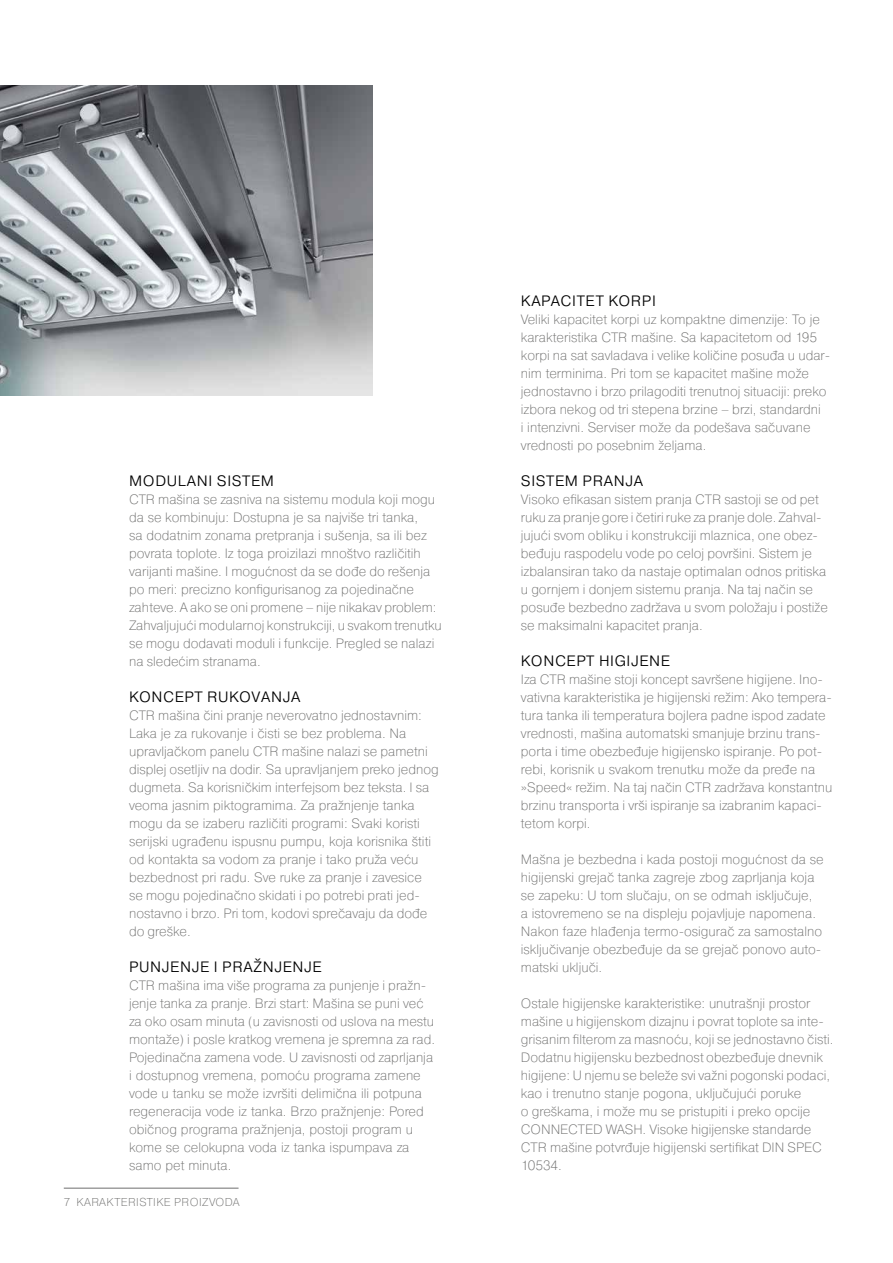
<style>
.page{position:relative;width:893px;height:1263px;background:#fff}
.page>*{position:absolute;margin:0;border:0;box-sizing:border-box;transform-origin:0 0}
.t1{font:300 15px "Pragmatica";letter-spacing:.04em;color:#000}
.t2{font:200 13.5px/18px "Pragmatica";color:#6f6f6e}
.t3{font:200 11.4px "Pragmatica";letter-spacing:.04em;color:#6f6f6e}
</style>
<div class="page">
<img style="left:0;top:85px;width:372px;height:311px">
<hr style="left:64px;top:1188px;width:175px;height:1px;background:#6f6f6e">
<p class="t1" style="left:129px;top:471px;width:146px">MODULANI SISTEM</p>
<p class="t2" style="left:129px;top:490px;width:314px">CTR mašina se zasniva na sistemu modula koji mogu da se kombinuju: Dostupna je sa najviše tri tanka,<br>sa dodatnim zonama pretpranja i sušenja, sa ili bez povrata toplote. Iz toga proizilazi mnoštvo različitih varijanti mašine. I mogućnost da se dođe do rešenja po meri: precizno konfigurisanog za pojedinačne zahteve. A ako se oni promene – nije nikakav problem:<br>Zahvaljujući modularnoj konstrukciji, u svakom trenutku se mogu dodavati moduli i funkcije. Pregled se nalazi na sledećim stranama.</p>
<p class="t1" style="left:129px;top:687px;width:173px">KONCEPT RUKOVANJA</p>
<p class="t2" style="left:129px;top:706px;width:311px">CTR mašina čini pranje neverovatno jednostavnim:<br>Laka je za rukovanje i čisti se bez problema. Na upravljačkom panelu CTR mašine nalazi se pametni displej osetljiv na dodir. Sa upravljanjem preko jednog dugmeta. Sa korisničkim interfejsom bez teksta. I sa veoma jasnim piktogramima. Za pražnjenje tanka mogu da se izaberu različiti programi: Svaki koristi serijski ugrađenu ispusnu pumpu, koja korisnika štiti od kontakta sa vodom za pranje i tako pruža veću bezbednost pri radu. Sve ruke za pranje i zavesice se mogu pojedinačno skidati i po potrebi prati jed&shy;nostavno i brzo. Pri tom, kodovi sprečavaju da dođe do greške.</p>
<p class="t1" style="left:129px;top:957px;width:194px">PUNJENJE I PRAŽNJENJE</p>
<p class="t2" style="left:129px;top:976px;width:308px">CTR mašina ima više programa za punjenje i pražn&shy;jenje tanka za pranje. Brzi start: Mašina se puni već za oko osam minuta (u zavisnosti od uslova na mestu montaže) i posle kratkog vremena je spremna za rad.<br>Pojedinačna zamena vode. U zavisnosti od zaprljanja i dostupnog vremena, pomoću programa zamene vode u tanku se može izvršiti delimična ili potpuna regeneracija vode iz tanka. Brzo pražnjenje: Pored običnog programa pražnjenja, postoji program u kome se celokupna voda iz tanka ispumpava za samo pet minuta.</p>
<p class="t3" style="left:64px;top:1195px;width:177px">7 KARAKTERISTIKE PROIZVODA</p>
<p class="t1" style="left:521px;top:291px;width:136px">KAPACITET KORPI</p>
<p class="t2" style="left:521px;top:310px;width:311px">Veliki kapacitet korpi uz kompaktne dimenzije: To je karakteristika CTR mašine. Sa kapacitetom od 195 korpi na sat savladava i velike količine posuđa u udar&shy;nim terminima. Pri tom se kapacitet mašine može jednostavno i brzo prilagoditi trenutnoj situaciji: preko izbora nekog od tri stepena brzine – brzi, standardni<br>i intenzivni. Serviser može da podešava sačuvane vrednosti po posebnim željama.</p>
<p class="t1" style="left:521px;top:471px;width:124px">SISTEM PRANJA</p>
<p class="t2" style="left:521px;top:490px;width:309px">Visoko efikasan sistem pranja CTR sastoji se od pet ruku za pranje gore i četiri ruke za pranje dole. Zahval&shy;jujući svom obliku i konstrukciji mlaznica, one obez&shy;beđuju raspodelu vode po celoj površini. Sistem je izbalansiran tako da nastaje optimalan odnos pritiska u gornjem i donjem sistemu pranja. Na taj način se posuđe bezbedno zadržava u svom položaju i postiže se maksimalni kapacitet pranja.</p>
<p class="t1" style="left:521px;top:651px;width:150px">KONCEPT HIGIJENE</p>
<p class="t2" style="left:521px;top:670px;width:313px">Iza CTR mašine stoji koncept savršene higijene. Ino‑ vativna karakteristika je higijenski režim: Ako tempera&shy;tura tanka ili temperatura bojlera padne ispod zadate vrednosti, mašina automatski smanjuje brzinu trans&shy;porta i time obezbeđuje higijensko ispiranje. Po pot‑ rebi, korisnik u svakom trenutku može da pređe na »Speed« režim. Na taj način CTR zadržava konstantnu brzinu transporta i vrši ispiranje sa izabranim kapaci&shy;tetom korpi.</p>
<p class="t2" style="left:521px;top:850px;width:304px">Mašna je bezbedna i kada postoji mogućnost da se higijenski grejač tanka zagreje zbog zaprljanja koja se zapeku: U tom slučaju, on se odmah isključuje,<br>a istovremeno se na displeju pojavljuje napomena.<br>Nakon faze hlađenja termo-osigurač za samostalno isključivanje obezbeđuje da se grejač ponovo auto&shy;matski uključi.</p>
<p class="t2" style="left:521px;top:994px;width:314px">Ostale higijenske karakteristike: unutrašnji prostor mašine u higijenskom dizajnu i povrat toplote sa inte&shy;grisanim filterom za masnoću, koji se jednostavno čisti.<br>Dodatnu higijensku bezbednost obezbeđuje dnevnik higijene: U njemu se beleže svi važni pogonski podaci, kao i trenutno stanje pogona, uključujući poruke<br>o greškama, i može mu se pristupiti i preko opcije CONNECTED WASH. Visoke higijenske standarde CTR mašine potvrđuje higijenski sertifikat DIN SPEC 10534.</p>
</div>
